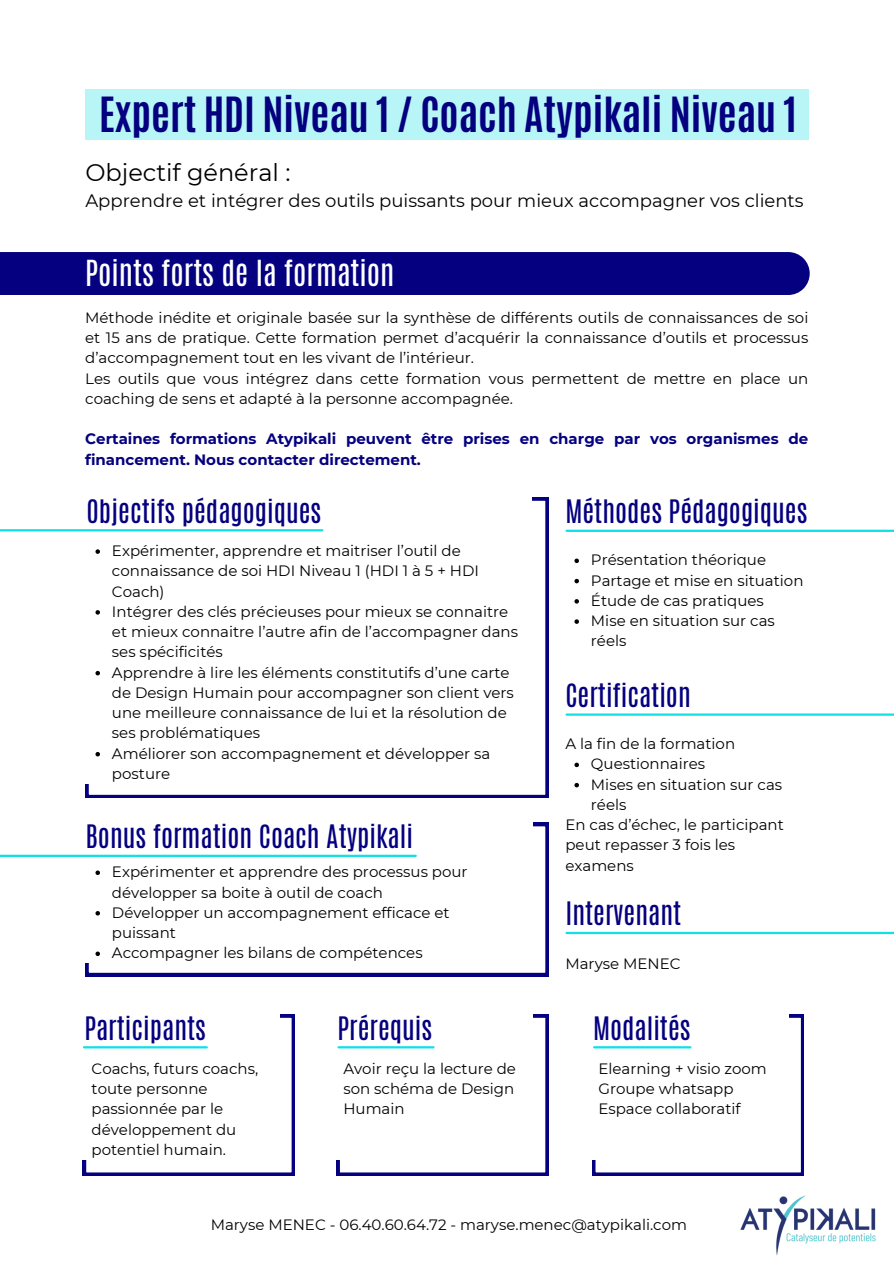
<style>
.page{position:relative;width:894px;height:1264px;background:#fff}
.page>*{position:absolute;margin:0;border:0;box-sizing:border-box;transform-origin:0 0}
.t1{font:700 40.5px "Antonio";color:#05007f}
.t2{font:30px "Antonio";color:#fff}
.t3{font:27px "Antonio";color:#05007f}
.t4{font:24px "Montserrat";color:#000}
.t5{font:18px "Montserrat";color:#000}
.t6{font:15px/20.2px "Montserrat";color:#000}
.t7{font:700 15px/20.2px "Montserrat";color:#05007f}
</style>
<div class="page">
<img style="left:740px;top:1195px;width:136px;height:61px">
<div style="left:85px;top:89px;width:723px;height:51px;background:#b7f5f7"></div>
<svg style="left:85px;top:497px;width:463px;height:301px"></svg>
<div style="left:78px;top:488px;width:454px;height:296px;background:#fff"></div>
<svg style="left:95px;top:549px;width:5px;height:5px"></svg>
<svg style="left:95px;top:610px;width:5px;height:4px"></svg>
<svg style="left:95px;top:671px;width:5px;height:4px"></svg>
<svg style="left:95px;top:752px;width:5px;height:4px"></svg>
<hr style="left:0;top:529px;width:322px;height:2px;background:#0ee0e5">
<div style="left:0;top:252px;width:809px;height:43px;background:#05007f"></div>
<svg style="left:85px;top:823px;width:463px;height:153px"></svg>
<div style="left:78px;top:811px;width:454px;height:151px;background:#fff"></div>
<svg style="left:95px;top:870px;width:5px;height:5px"></svg>
<svg style="left:95px;top:911px;width:5px;height:4px"></svg>
<svg style="left:95px;top:951px;width:5px;height:5px"></svg>
<hr style="left:0;top:854px;width:415px;height:3px;background:#0ee0e5">
<hr style="left:566px;top:529px;width:327px;height:3px;background:#0ee0e5">
<svg style="left:574px;top:558px;width:4px;height:5px"></svg>
<svg style="left:574px;top:579px;width:4px;height:4px"></svg>
<svg style="left:574px;top:599px;width:4px;height:4px"></svg>
<svg style="left:574px;top:619px;width:4px;height:5px"></svg>
<hr style="left:566px;top:713px;width:327px;height:2px;background:#0ee0e5">
<svg style="left:574px;top:762px;width:4px;height:5px"></svg>
<svg style="left:574px;top:783px;width:4px;height:4px"></svg>
<svg style="left:83px;top:1014px;width:211px;height:161px"></svg>
<div style="left:68px;top:1000px;width:212px;height:159px;background:#fff"></div>
<hr style="left:84px;top:1046px;width:123px;height:2px;background:#0ee0e5">
<svg style="left:336px;top:1014px;width:212px;height:161px"></svg>
<div style="left:320px;top:1000px;width:212px;height:159px;background:#fff"></div>
<hr style="left:338px;top:1046px;width:95px;height:2px;background:#0ee0e5">
<svg style="left:592px;top:1014px;width:211px;height:161px"></svg>
<div style="left:576px;top:1000px;width:212px;height:159px;background:#fff"></div>
<hr style="left:594px;top:1046px;width:96px;height:2px;background:#0ee0e5">
<hr style="left:566px;top:931px;width:327px;height:3px;background:#0ee0e5">
<h4 class="t1" style="left:99px;top:85px;width:699px">Expert HDI Niveau 1 / Coach Atypikali Niveau 1</h4>
<h2 class="t4" style="left:85px;top:157px;width:206px">Objectif général :</h2>
<h2 class="t5" style="left:85px;top:189px;width:719px">Apprendre et intégrer des outils puissants pour mieux accompagner vos clients</h2>
<p class="t2" style="left:85px;top:252px;width:311px">Points forts de la formation</p>
<p class="t6" style="left:85px;top:307px;width:724px;text-align:justify">Méthode inédite et originale basée sur la synthèse de différents outils de connaissances de soi et 15 ans de pratique. Cette formation permet d’acquérir la connaissance d’outils et processus d’accompagnement tout en les vivant de l’intérieur.</p>
<p class="t6" style="left:85px;top:368px;width:724px">Les outils que vous intégrez dans cette formation vous permettent de mettre en place un coaching de sens et adapté à la personne accompagnée.</p>
<h3 class="t7" style="left:85px;top:429px;width:724px">Certaines formations Atypikali peuvent être prises en charge par vos organismes de financement. Nous contacter directement.</h3>
<p class="t3" style="left:86px;top:492px;width:236px">Objectifs pédagogiques</p>
<p class="t6" style="left:112px;top:540px;width:368px">Expérimenter, apprendre et maitriser l’outil de connaissance de soi HDI Niveau 1 (HDI 1 à 5 + HDI<br>Coach)</p>
<h5 class="t6" style="left:112px;top:601px;width:407px">Intégrer des clés précieuses pour mieux se connaitre et mieux connaitre l’autre afin de l’accompagner dans ses spécificités</h5>
<h3 class="t6" style="left:112px;top:662px;width:403px">Apprendre à lire les éléments constitutifs d’une carte de Design Humain pour accompagner son client vers une meilleure connaissance de lui et la résolution de ses problématiques</h3>
<p class="t6" style="left:112px;top:743px;width:380px">Améliorer son accompagnement et développer sa posture</p>
<p class="t3" style="left:85px;top:817px;width:329px">Bonus formation Coach Atypikali</p>
<p class="t6" style="left:112px;top:861px;width:357px">Expérimenter et apprendre des processus pour développer sa boite à outil de coach</p>
<p class="t6" style="left:112px;top:902px;width:339px">Développer un accompagnement efficace et puissant</p>
<h3 class="t6" style="left:112px;top:942px;width:312px">Accompagner les bilans de compétences</h3>
<p class="t3" style="left:84px;top:1009px;width:123px">Participants</p>
<h3 class="t6" style="left:91px;top:1058px;width:168px">Coachs, futurs coachs, toute personne passionnée par le développement du potentiel humain.</h3>
<p class="t3" style="left:337px;top:1009px;width:96px">Prérequis</p>
<h3 class="t6" style="left:343px;top:1058px;width:174px;text-align:justify">Avoir reçu la lecture de son schéma de Design Humain</h3>
<p class="t3" style="left:565px;top:492px;width:243px">Méthodes Pédagogiques</p>
<p class="t6" style="left:590px;top:550px;width:176px">Présentation théorique</p>
<p class="t6" style="left:590px;top:570px;width:214px">Partage et mise en situation</p>
<p class="t6" style="left:590px;top:590px;width:174px">Étude de cas pratiques</p>
<h3 class="t6" style="left:590px;top:610px;width:185px">Mise en situation sur cas réels</h3>
<p class="t3" style="left:565px;top:675px;width:127px">Certification</p>
<p class="t6" style="left:565px;top:733px;width:171px">A la fin de la formation</p>
<p class="t6" style="left:590px;top:754px;width:116px">Questionnaires</p>
<p class="t6" style="left:590px;top:774px;width:193px">Mises en situation sur cas réels</p>
<h3 class="t6" style="left:565px;top:814px;width:220px">En cas d’échec, le participant peut repasser 3 fois les examens</h3>
<p class="t3" style="left:565px;top:894px;width:117px">Intervenant</p>
<p class="t6" style="left:565px;top:953px;width:116px">Maryse MENEC</p>
<p class="t3" style="left:593px;top:1009px;width:99px">Modalités</p>
<h3 class="t6" style="left:598px;top:1058px;width:170px">Elearning + visio zoom</h3>
<p class="t6" style="left:598px;top:1078px;width:137px">Groupe whatsapp</p>
<p class="t6" style="left:598px;top:1098px;width:144px">Espace collaboratif</p>
<p class="t6" style="left:211px;top:1214px;width:477px">Maryse MENEC - 06.40.60.64.72 - maryse.menec@atypikali.com</p>
</div>
